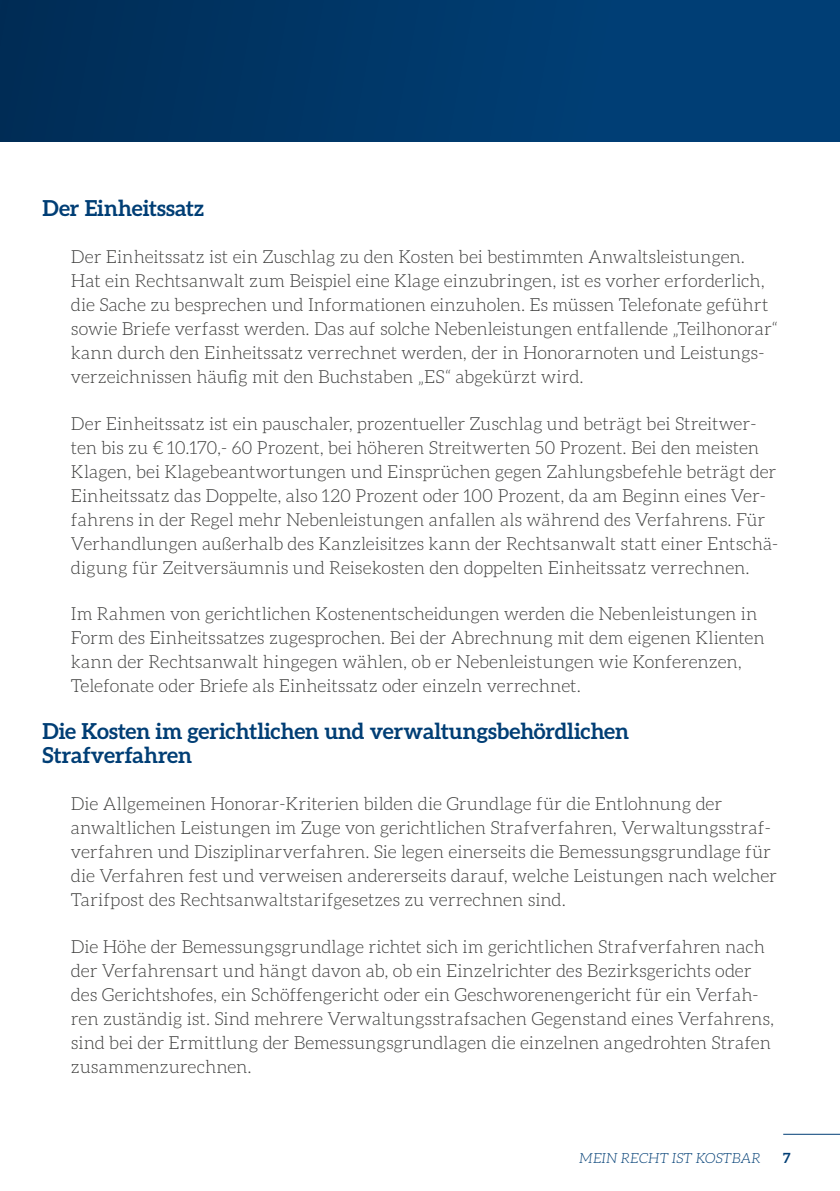
<style>
.page{position:relative;width:840px;height:1191px;background:#fff}
.page>*{position:absolute;margin:0;border:0;box-sizing:border-box;transform-origin:0 0}
.t1{font:700 22px/24px "Aleo";color:#003e75}
.t2{font:300 18px/24px "Aleo";letter-spacing:-.005em;color:#3c3c3b}
.t3{font:italic 300 14px "Aleo";letter-spacing:-.005em;color:#003e75}
.t4{font:700 14px "Aleo";color:#003e75}
</style>
<div class="page">
<hr style="left:782px;top:1134px;width:57px;height:1px;background:#003e75">
<div style="left:0;top:0;width:839px;height:142px;background:linear-gradient(to right,#002e57,#00427b)"></div>
<p class="t1" style="left:43px;top:196px;width:163px">Der Einheitssatz</p>
<p class="t2" style="left:71px;top:244px;width:708px">Der Einheitssatz ist ein Zuschlag zu den Kosten bei bestimmten Anwaltsleistungen.<br>Hat ein Rechtsanwalt zum Beispiel eine Klage einzubringen, ist es vorher erforderlich, die Sache zu besprechen und Informationen einzuholen. Es müssen Telefonate geführt sowie Briefe verfasst werden. Das auf solche Nebenleistungen entfallende „Teilhonorar“ kann durch den Einheitssatz verrechnet werden, der in Honorarnoten und Leistungs&shy;verzeichnissen häufig mit den Buchstaben „ES“ abgekürzt wird.</p>
<p class="t2" style="left:71px;top:411px;width:708px">Der Einheitssatz ist ein pauschaler, prozentueller Zuschlag und beträgt bei Streitwer&shy;ten bis zu € 10.170,- 60 Prozent, bei höheren Streitwerten 50 Prozent. Bei den meisten Klagen, bei Klagebeantwortungen und Einsprüchen gegen Zahlungsbefehle beträgt der Einheitssatz das Doppelte, also 120 Prozent oder 100 Prozent, da am Beginn eines Ver&shy;fahrens in der Regel mehr Nebenleistungen anfallen als während des Verfahrens. Für Verhandlungen außerhalb des Kanzleisitzes kann der Rechtsanwalt statt einer Entschä&shy;digung für Zeitversäumnis und Reisekosten den doppelten Einheitssatz verrechnen.</p>
<p class="t2" style="left:71px;top:602px;width:694px">Im Rahmen von gerichtlichen Kostenentscheidungen werden die Nebenleistungen in Form des Einheitssatzes zugesprochen. Bei der Abrechnung mit dem eigenen Klienten kann der Rechtsanwalt hingegen wählen, ob er Nebenleistungen wie Konferenzen, Telefonate oder Briefe als Einheitssatz oder einzeln verrechnet.</p>
<p class="t1" style="left:43px;top:719px;width:588px">Die Kosten im gerichtlichen und verwaltungsbehördlichen<br>Strafverfahren</p>
<p class="t2" style="left:71px;top:791px;width:707px">Die Allgemeinen Honorar-Kriterien bilden die Grundlage für die Entlohnung der anwaltlichen Leistungen im Zuge von gerichtlichen Strafverfahren, Verwaltungsstraf&shy;verfahren und Disziplinarverfahren. Sie legen einerseits die Bemessungsgrundlage für die Verfahren fest und verweisen andererseits darauf, welche Leistungen nach welcher Tarifpost des Rechtsanwaltstarifgesetzes zu verrechnen sind.</p>
<p class="t2" style="left:71px;top:934px;width:704px">Die Höhe der Bemessungsgrundlage richtet sich im gerichtlichen Strafverfahren nach der Verfahrensart und hängt davon ab, ob ein Einzelrichter des Bezirksgerichts oder des Gerichtshofes, ein Schöffengericht oder ein Geschworenengericht für ein Verfah&shy;ren zuständig ist. Sind mehrere Verwaltungsstrafsachen Gegenstand eines Verfahrens, sind bei der Ermittlung der Bemessungsgrundlagen die einzelnen angedrohten Strafen zusammenzurechnen.</p>
<p class="t3" style="left:579px;top:1150px;width:183px">MEIN RECHT IST KOSTBAR</p>
<p class="t4" style="left:782px;top:1149px;width:9px">7</p>
</div>
